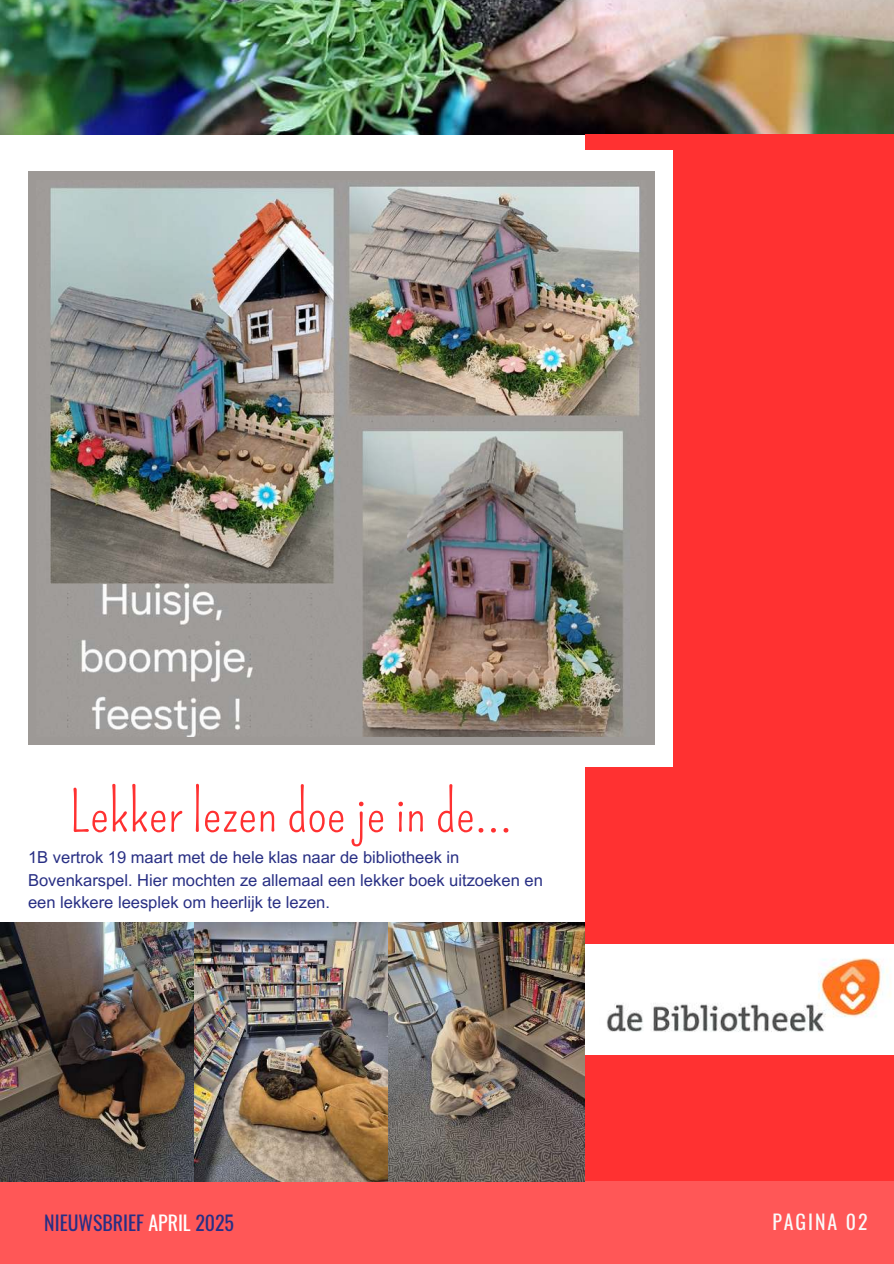
<style>
.page{position:relative;width:894px;height:1264px;background:#fff}
.page>*{position:absolute;margin:0;border:0;box-sizing:border-box;transform-origin:0 0}
.t1{font:55.5px "Pompiere";color:#ff3131}
.t2{font:19.8px "Oswald";color:#282f84}
.t3{font:19.8px "Oswald";letter-spacing:.1em;color:#fafafa}
.t4{font:16.5px/22.5px "Arial MT Pro";color:#282f84}
.s1{color:#fff}
</style>
<div class="page">
<div style="left:0;top:1181px;width:893px;height:82px;background:#ff5757"></div>
<img style="left:0;top:0;width:893px;height:134px">
<div style="left:585px;top:135px;width:308px;height:1045px;background:#ff3131"></div>
<div style="left:81px;top:150px;width:592px;height:616px;background:#fff"></div>
<img style="left:28px;top:172px;width:626px;height:572px">
<img style="left:585px;top:944px;width:308px;height:110px">
<img style="left:0;top:922px;width:584px;height:259px">
<h1 class="t1" style="left:69px;top:779px;width:444px">Lekker lezen doe je in de...</h1>
<p class="t4" style="left:28px;top:847px;width:516px">1B vertrok 19 maart met de hele klas naar de bibliotheek in<br>Bovenkarspel. Hier mochten ze allemaal een lekker boek uitzoeken en een lekkere leesplek om heerlijk te lezen.</p>
<p class="t2" style="left:44px;top:1205px;width:191px">NIEUWSBRIEF <span class="s1">APRIL</span> 2025</p>
<p class="t3" style="left:772px;top:1204px;width:97px">PAGINA 02</p>
</div>
